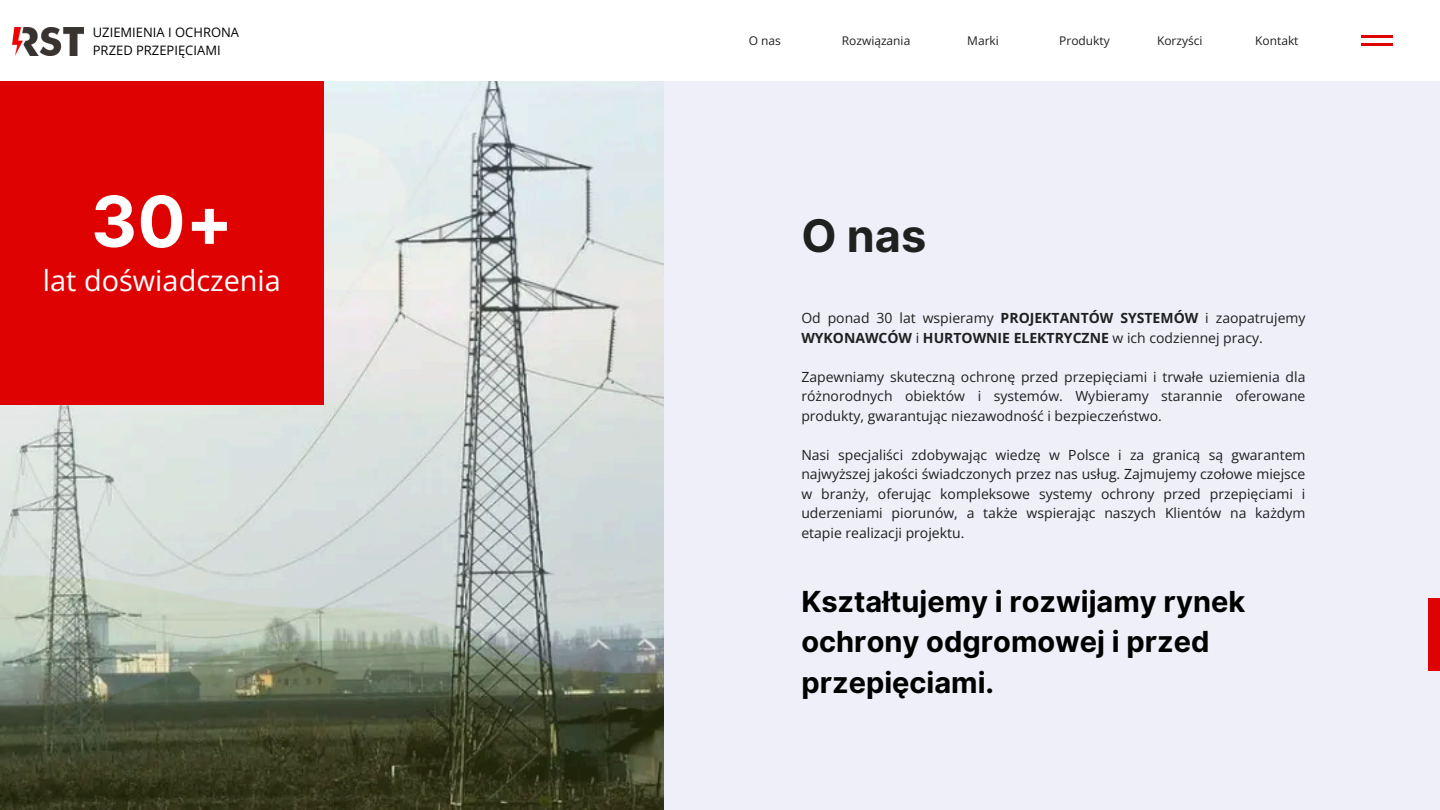
<style>
.page{position:relative;width:1440px;height:810px;background:#eeeff8}
.page>*{position:absolute;margin:0;border:0;box-sizing:border-box;transform-origin:0 0}
.t1{font:700 70.3px "Inter";color:#fff}
.t2{font:700 45px "Inter";color:#1f2020}
.t3{font:700 29px/40.5px "Inter";color:#000}
.t4{font:28.9px "Open Sans";color:#fff}
.t5{font:14px/19.5px "Open Sans";color:#1f2020;text-align:justify}
.t6{font:13px/18px "Open Sans";color:#000}
.t7{font:12px "Open Sans";color:#1f2020}
.s1{font-weight:700}
</style>
<div class="page">
<div style="left:1429px;top:599px;width:11px;height:72px;background:#df0202"></div>
<img style="left:0;top:81px;width:663px;height:729px">
<div style="left:0;top:81px;width:324px;height:324px;background:#df0202"></div>
<div style="left:0;top:0;width:1440px;height:81px;background:#fff"></div>
<hr style="left:1362px;top:36px;width:31px;height:2px;background:#df0202">
<hr style="left:1362px;top:43px;width:31px;height:2px;background:#df0202">
<img style="left:13px;top:28px;width:70px;height:28px">
<h6 class="t6" style="left:93px;top:23px;width:148px">UZIEMIENIA I OCHRONA<br>PRZED PRZEPIĘCIAMI</h6>
<p class="t1" style="left:91px;top:179px;width:144px">30+</p>
<p class="t4" style="left:43px;top:260px;width:240px">lat doświadczenia</p>
<h2 class="t7" style="left:749px;top:32px;width:34px">O nas</h2>
<h4 class="t7" style="left:842px;top:32px;width:70px">Rozwiązania</h4>
<h6 class="t7" style="left:967px;top:32px;width:33px">Marki</h6>
<h1 class="t7" style="left:1059px;top:32px;width:52px">Produkty</h1>
<h6 class="t7" style="left:1157px;top:32px;width:47px">Korzyści</h6>
<p class="t7" style="left:1255px;top:32px;width:45px">Kontakt</p>
<p class="t2" style="left:801px;top:209px;width:126px">O nas</p>
<h5 class="t5" style="left:801px;top:308px;width:506px">Od ponad 30 lat wspieramy <span class="s1">PROJEKTANTÓW SYSTEMÓW</span> i zaopatrujemy<br><span class="s1">WYKONAWCÓW</span> i <span class="s1">HURTOWNIE ELEKTRYCZNE</span> w ich codziennej pracy.</h5>
<p class="t5" style="left:801px;top:367px;width:506px">Zapewniamy skuteczną ochronę przed przepięciami i trwałe uziemienia dla różnorodnych obiektów i systemów. Wybieramy starannie oferowane produkty, gwarantując niezawodność i bezpieczeństwo.</p>
<p class="t5" style="left:801px;top:445px;width:506px">Nasi specjaliści zdobywając wiedzę w Polsce i za granicą są gwarantem najwyższej jakości świadczonych przez nas usług. Zajmujemy czołowe miejsce w branży, oferując kompleksowe systemy ochrony przed przepięciami i uderzeniami piorunów, a także wspierając naszych Klientów na każdym etapie realizacji projektu.</p>
<p class="t3" style="left:801px;top:581px;width:445px">Kształtujemy i rozwijamy rynek ochrony odgromowej i przed przepięciami.</p>
</div>
